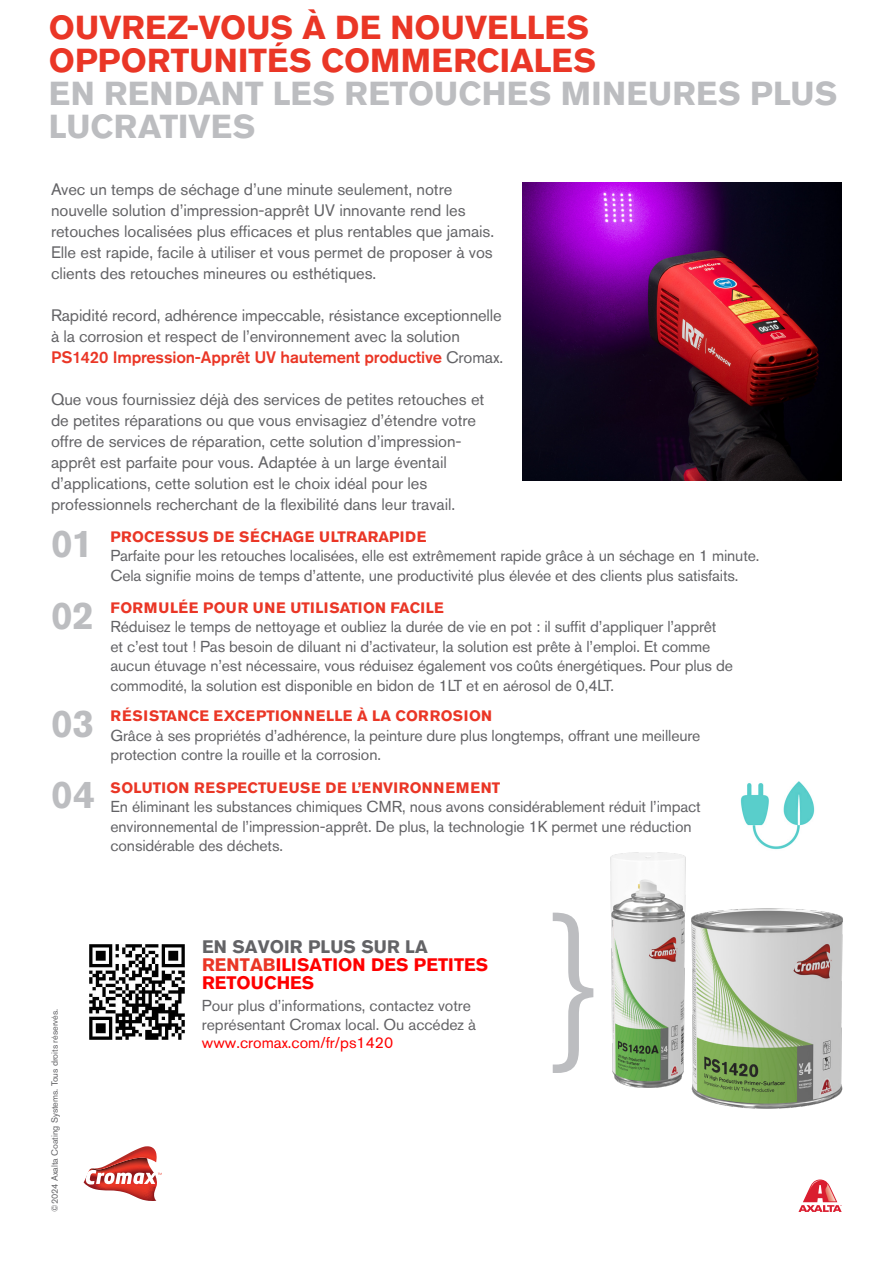
<style>
.page{position:relative;width:893px;height:1263px;background:#fff}
.page>*{position:absolute;margin:0;border:0;box-sizing:border-box;transform-origin:0 0}
.CX_Feature_Heading{font:300 172.2px "Akzidenz Grotesk Pro";color:#bcbdc0}
.CX_Leaflet_Features_Number{font:700 38.4px "Akzidenz Grotesk Pro";color:#bcbdc0}
.CX_Headline_Back{font:700 33px/33px "Akzidenz Grotesk Pro";letter-spacing:.005em;color:#ea3626}
.CX_Headline_Back-2{font:700 33px/33px "Akzidenz Grotesk Pro";letter-spacing:.005em;color:#bcbdc0}
.CX_For_more_information{font:700 18px/18px "Akzidenz Grotesk Pro";letter-spacing:.005em;color:#fe0000}
.CX_Leaflet_Body{font:16.5px/21px "Akzidenz Grotesk Pro";letter-spacing:-.005em;color:#636366}
.CX_Feature_Body{font:15.75px/19.5px "Akzidenz Grotesk Pro";letter-spacing:-.01em;color:#636366}
.CX_For_more_information-2{font:15.75px/18.6px "Akzidenz Grotesk Pro";letter-spacing:-.005em;color:#636366}
.CX_Feature_Heading-2{font:700 15px "Akzidenz Grotesk Pro";letter-spacing:.01em;color:#ea3626}
.CX_Feature_Heading-3{font:700 15px "Akzidenz Grotesk Pro";letter-spacing:.03em;color:#ea3626}
.CX_Copyright{font:9px "Akzidenz Grotesk Pro";letter-spacing:-.005em;color:#636366}
.s1{font-weight:500;color:#ea3626}
.s2{color:#636366}
.s3{color:#ea3626}
.s4{color:#fe0000}
</style>
<div class="page">
<svg style="left:798px;top:1179px;width:44px;height:33px"></svg>
<svg style="left:84px;top:1146px;width:78px;height:55px"></svg>
<img style="left:691px;top:908px;width:152px;height:201px">
<img style="left:610px;top:853px;width:155px;height:235px">
<img style="left:89px;top:944px;width:96px;height:96px">
<img style="left:522px;top:183px;width:320px;height:297px">
<img style="left:738px;top:781px;width:77px;height:73px">
<p class="CX_Headline_Back" style="left:49px;top:11px;width:549px">OUVREZ-VOUS À DE NOUVELLES<br>OPPORTUNITÉS COMMERCIALES</p>
<p class="CX_Headline_Back-2" style="left:49px;top:77px;width:790px">EN RENDANT LES RETOUCHES MINEURES PLUS<br>LUCRATIVES</p>
<p class="CX_Leaflet_Body" style="left:51px;top:179px;width:445px">Avec un temps de séchage d’une minute seulement, notre nouvelle solution d’impression-apprêt UV innovante rend les retouches localisées plus efficaces et plus rentables que jamais.<br>Elle est rapide, facile à utiliser et vous permet de proposer à vos clients des retouches mineures ou esthétiques.</p>
<p class="CX_Leaflet_Body" style="left:51px;top:305px;width:454px">Rapidité record, adhérence impeccable, résistance exceptionnelle à la corrosion et respect de l’environnement avec la solution<br><span class="s1">PS1420 Impression-Apprêt UV hautement productive</span> Cromax.</p>
<p class="CX_Leaflet_Body" style="left:51px;top:389px;width:435px">Que vous fournissiez déjà des services de petites retouches et de petites réparations ou que vous envisagiez d’étendre votre offre de services de réparation, cette solution d’impression&shy;apprêt est parfaite pour vous. Adaptée à un large éventail d’applications, cette solution est le choix idéal pour les professionnels recherchant de la flexibilité dans leur travail.</p>
<p class="CX_Leaflet_Features_Number" style="left:51px;top:519px;width:43px">01</p>
<p class="CX_Leaflet_Features_Number" style="left:51px;top:590px;width:45px">02</p>
<p class="CX_Leaflet_Features_Number" style="left:51px;top:698px;width:45px">03</p>
<p class="CX_Leaflet_Features_Number" style="left:51px;top:770px;width:45px">04</p>
<p class="CX_Feature_Heading-2" style="left:111px;top:527px;width:318px">PROCESSUS DE SÉCHAGE ULTRARAPIDE</p>
<p class="CX_Feature_Body" style="left:111px;top:546px;width:650px">Parfaite pour les retouches localisées, elle est extrêmement rapide grâce à un séchage en 1 minute.<br>Cela signifie moins de temps d’attente, une productivité plus élevée et des clients plus satisfaits.</p>
<p class="CX_Feature_Heading-2" style="left:111px;top:598px;width:335px">FORMULÉE POUR UNE UTILISATION FACILE</p>
<p class="CX_Feature_Body" style="left:111px;top:617px;width:624px">Réduisez le temps de nettoyage et oubliez la durée de vie en pot : il suffit d’appliquer l’apprêt et c’est tout ! Pas besoin de diluant ni d’activateur, la solution est prête à l’emploi. Et comme aucun étuvage n’est nécessaire, vous réduisez également vos coûts énergétiques. Pour plus de commodité, la solution est disponible en bidon de 1LT et en aérosol de 0,4LT.</p>
<p class="CX_Feature_Heading-2" style="left:111px;top:706px;width:383px">RÉSISTANCE EXCEPTIONNELLE À LA CORROSION</p>
<p class="CX_Feature_Body" style="left:111px;top:725px;width:591px">Grâce à ses propriétés d’adhérence, la peinture dure plus longtemps, offrant une meilleure protection contre la rouille et la corrosion.</p>
<p class="CX_Feature_Heading-3" style="left:111px;top:778px;width:391px">SOLUTION RESPECTUEUSE DE L’ENVIRONNEMENT</p>
<p class="CX_Feature_Body" style="left:111px;top:797px;width:592px">En éliminant les substances chimiques CMR, nous avons considérablement réduit l’impact environnemental de l’impression-apprêt. De plus, la technologie 1K permet une réduction considérable des déchets.</p>
<p class="CX_Copyright" style="left:49px;top:1212px;width:205px;rotate:-90deg">©2024 Axalta Coating Systems. Tous droits réservés.</p>
<p class="CX_For_more_information" style="left:202px;top:937px;width:288px"><span class="s2">EN SAVOIR PLUS SUR LA<br></span><span class="s3">RENTAB</span>ILISATION DES PETITES<br>RETOUCHES</p>
<p class="CX_For_more_information-2" style="left:202px;top:996px;width:276px">Pour plus d’informations, contactez votre représentant Cromax local. Ou accédez à <span class="s4">www.cromax.com/fr/ps1420</span></p>
<p class="CX_Feature_Heading" style="left:551px;top:880px;width:48px">}</p>
</div>
